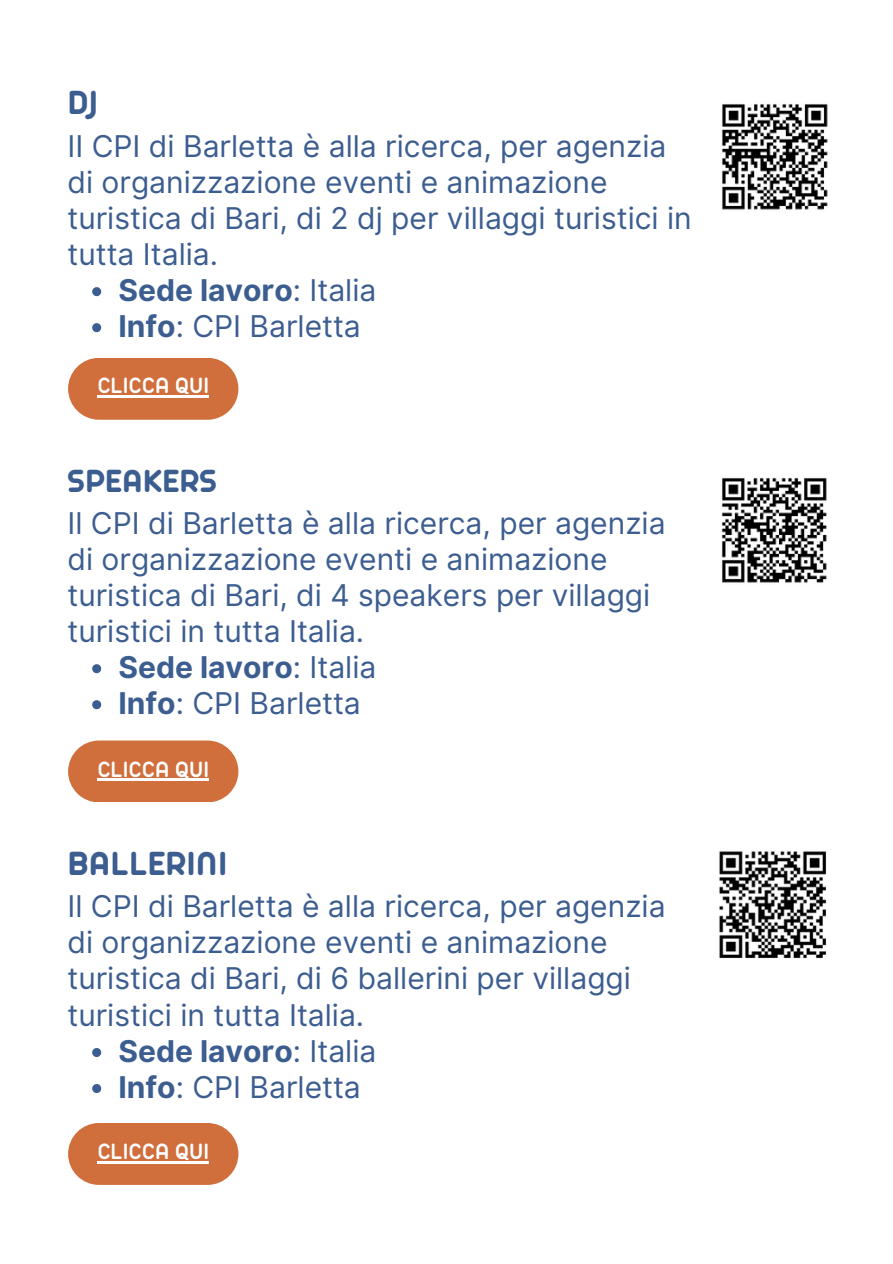
<style>
.page{position:relative;width:893px;height:1264px;background:#fff}
.page>*{position:absolute;margin:0;border:0;box-sizing:border-box;transform-origin:0 0}
.t1{font:700 36px "Arista Pro";color:#3c5d90}
.t2{font:700 34.5px "Arista Pro";color:#3c5d90}
.t3{font:30px/36px "Inter";color:#3c5d90}
.t4{font:700 30px "Inter";color:#3c5d90}
.t5{font:600 24px "Arista Pro";color:#fff}
.s1{font-weight:400}
.s2{font-weight:700}
</style>
<div class="page">
<svg style="left:92px;top:287px;width:9px;height:9px"></svg>
<svg style="left:92px;top:323px;width:9px;height:9px"></svg>
<svg style="left:92px;top:664px;width:9px;height:9px"></svg>
<svg style="left:92px;top:700px;width:9px;height:9px"></svg>
<svg style="left:92px;top:1048px;width:9px;height:8px"></svg>
<svg style="left:92px;top:1084px;width:9px;height:8px"></svg>
<div style="left:68px;top:358px;width:170px;height:62px;background:#d06e3c;border-radius:31px"></div>
<div style="left:68px;top:1122px;width:170px;height:62px;background:#d06e3c;border-radius:31px"></div>
<div style="left:68px;top:740px;width:170px;height:62px;background:#d06e3c;border-radius:31px"></div>
<img style="left:722px;top:104px;width:106px;height:106px">
<img style="left:722px;top:478px;width:105px;height:105px">
<img style="left:719px;top:851px;width:107px;height:107px">
<hr style="left:97px;top:395px;width:112px;height:2px;background:#fff">
<hr style="left:97px;top:778px;width:112px;height:3px;background:#fff">
<hr style="left:97px;top:1161px;width:112px;height:2px;background:#fff">
<h1 class="t1" style="left:67px;top:91px;width:32px">DJ</h1>
<h1 class="t3" style="left:67px;top:128px;width:625px">II CPI di Barletta è alla ricerca, per agenzia di organizzazione eventi e animazione turistica di Bari, di 2 dj per villaggi turistici in tutta Italia.</h1>
<p class="t4" style="left:118px;top:272px;width:259px">Sede lavoro<span class="s1">: Italia</span></p>
<p class="t3" style="left:118px;top:308px;width:244px"><span class="s2">Info</span>: CPI Barletta</p>
<p class="t5" style="left:97px;top:377px;width:113px">CLICCA QUI</p>
<h1 class="t2" style="left:67px;top:470px;width:151px">SPEAKERS</h1>
<h1 class="t3" style="left:67px;top:504px;width:599px">Il CPI di Barletta è alla ricerca, per agenzia di organizzazione eventi e animazione turistica di Bari, di 4 speakers per villaggi turistici in tutta Italia.</h1>
<p class="t4" style="left:118px;top:649px;width:259px">Sede lavoro<span class="s1">: Italia</span></p>
<p class="t3" style="left:118px;top:684px;width:244px"><span class="s2">Info</span>: CPI Barletta</p>
<p class="t5" style="left:97px;top:761px;width:113px">CLICCA QUI</p>
<h1 class="t1" style="left:67px;top:851px;width:161px">BALLERINI</h1>
<h1 class="t3" style="left:67px;top:888px;width:599px">Il CPI di Barletta è alla ricerca, per agenzia di organizzazione eventi e animazione turistica di Bari, di 6 ballerini per villaggi turistici in tutta Italia.</h1>
<p class="t4" style="left:118px;top:1032px;width:259px">Sede lavoro<span class="s1">: Italia</span></p>
<p class="t3" style="left:118px;top:1068px;width:244px"><span class="s2">Info</span>: CPI Barletta</p>
<p class="t5" style="left:97px;top:1143px;width:113px">CLICCA QUI</p>
</div>
